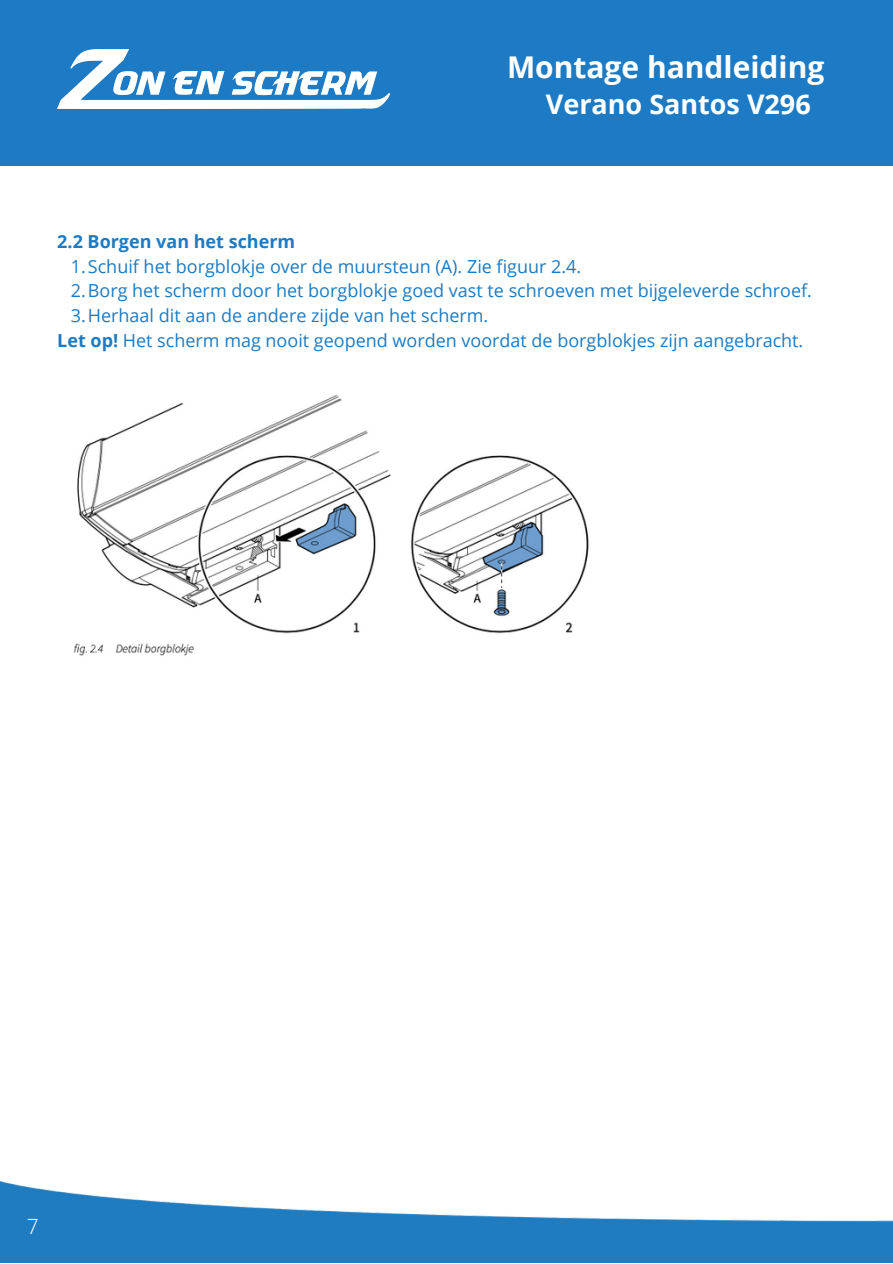
<style>
.page{position:relative;width:893px;height:1264px;background:#fff}
.page>*{position:absolute;margin:0;border:0;box-sizing:border-box;transform-origin:0 0}
.t1{font:700 30px "Open Sans";color:#fff}
.t2{font:700 27px "Open Sans";color:#fff}
.t3{font:300 21px "Open Sans";color:#fff}
.t4{font:18px "Open Sans";color:#1c7bc4}
.t5{font:700 18px "Open Sans";color:#1c7bc4}
.s1{font-weight:700}
</style>
<div class="page">
<div style="left:0;top:0;width:892px;height:166px;background:#1c7bc4"></div>
<img style="left:57px;top:50px;width:332px;height:58px">
<img style="left:0;top:1181px;width:892px;height:81px">
<img style="left:73px;top:394px;width:516px;height:262px">
<p class="t5" style="left:57px;top:229px;width:239px">2.2 Borgen van het scherm</p>
<p class="t1" style="left:507px;top:46px;width:319px">Montage handleiding</p>
<p class="t2" style="left:546px;top:85px;width:266px">Verano Santos V296</p>
<p class="t4" style="left:71px;top:253px;width:511px">1.Schuif het borgblokje over de muursteun (A). Zie figuur 2.4.</p>
<p class="t4" style="left:71px;top:278px;width:742px">2.Borg het scherm door het borgblokje goed vast te schroeven met bijgeleverde schroef.</p>
<p class="t4" style="left:71px;top:303px;width:419px">3.Herhaal dit aan de andere zijde van het scherm.</p>
<p class="t4" style="left:57px;top:328px;width:747px"><span class="s1">Let op!</span> Het scherm mag nooit geopend worden voordat de borgblokjes zijn aangebracht.</p>
<p class="t3" style="left:27px;top:1211px;width:13px">7</p>
</div>
